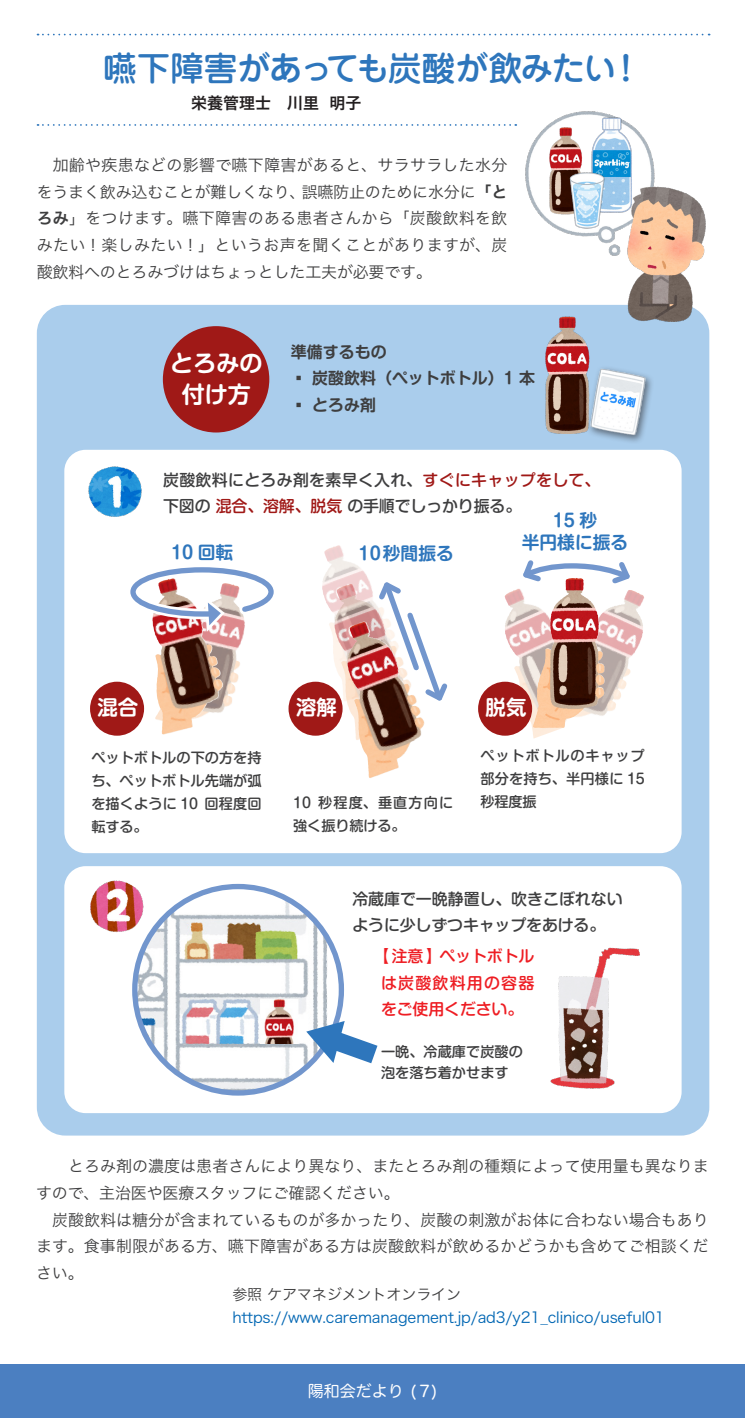
<style>
.page{position:relative;width:745px;height:1418px;background:#fff}
.page>*{position:absolute;margin:0;border:0;box-sizing:border-box;transform-origin:0 0}
.ページタイトル2行目下担当者スペース{font:500 33.62px "Jun 34 Pro";letter-spacing:-.045em;color:#2e76bc}
._70高度脳機能障害_症状{font:700 23px "Shin M Go Pro De";color:#fff}
._70高度脳機能障害_症状-2{font:700 20.38px "Shin M Go Pro De";color:#fff}
._70高度脳機能障害_症状-3{font:700 17.75px "Shin M Go Pro De";color:#2e76bc}
.本文{font:16px/26.6px "Hira Kaku Pro N W3";letter-spacing:.005em;color:#3e3e3f;text-align:justify}
.本文-2{font:500 16px/26.6px "Shin M Go Pro";letter-spacing:.015em;color:#3e3e3f}
.本文-3{font:500 16px/26.6px "Shin M Go Pro";letter-spacing:-.005em;color:#3e3e3f}
.本文-4{font:500 16px/26.6px "Shin M Go Pro";letter-spacing:-.01em;color:#ee1d23;text-align:center}
.本文-5{font:700 16px "Shin M Go Pro De";color:#3e3e3f}
.t1{font:16px "Hira Maru Pro N W4";color:#fff}
.ページタイトル2行下の名前{font:16px "Hira Kaku Pro N W6";color:#231f20}
.本文-6{font:15px "Hira Kaku Pro N W3";letter-spacing:-.01em;color:#0166b3}
.本文-7{font:15px "Hira Kaku Pro N W3";letter-spacing:-.01em;color:#3e3e3f}
.本文-8{font:500 14.12px/23px "Shin M Go Pro";color:#3e3e3f;text-align:justify}
.s1{font-family:"Hira Kaku Pro N W6"}
.s2{color:#a01917}
</style>
<div class="page">
<div style="left:37px;top:305px;width:671px;height:830px;background:#aacdec;border-radius:28px"></div>
<div style="left:64px;top:450px;width:617px;height:403px;background:#fff;border-radius:21px"></div>
<div style="left:64px;top:866px;width:617px;height:247px;background:#fff;border-radius:21px"></div>
<div style="left:0;top:1363px;width:744px;height:54px;background:#4b7fc1"></div>
<div style="left:163px;top:326px;width:106px;height:106px;background:#a01917;border-radius:50%"></div>
<svg style="left:38px;top:34px;width:671px;height:1px"></svg>
<svg style="left:38px;top:124px;width:478px;height:2px"></svg>
<img style="left:516px;top:111px;width:193px;height:218px">
<img style="left:529px;top:128px;width:47px;height:89px">
<img style="left:576px;top:115px;width:69px;height:100px">
<img style="left:563px;top:171px;width:45px;height:60px">
<img style="left:517px;top:317px;width:91px;height:116px">
<img style="left:88px;top:466px;width:54px;height:51px">
<img style="left:90px;top:880px;width:45px;height:53px">
<img style="left:224px;top:632px;width:17px;height:76px">
<img style="left:322px;top:545px;width:49px;height:142px">
<img style="left:334px;top:584px;width:40px;height:145px">
<img style="left:347px;top:622px;width:78px;height:156px">
<img style="left:605px;top:593px;width:22px;height:121px">
<img style="left:504px;top:589px;width:58px;height:149px">
<img style="left:154px;top:632px;width:70px;height:103px">
<img style="left:135px;top:887px;width:192px;height:205px">
<div style="left:132px;top:883px;width:212px;height:212px;border:5px solid #7296cd;border-radius:50%"></div>
<svg style="left:306px;top:1020px;width:71px;height:43px"></svg>
<img style="left:550px;top:947px;width:90px;height:142px">
<img style="left:532px;top:587px;width:73px;height:141px">
<svg style="left:374px;top:582px;width:74px;height:123px"></svg>
<svg style="left:523px;top:560px;width:107px;height:27px"></svg>
<div style="left:586px;top:365px;width:68px;height:79px;background:#231f20;opacity:.55"></div>
<img style="left:590px;top:369px;width:55px;height:66px">
<div style="left:90px;top:681px;width:54px;height:54px;background:#a01917;border-radius:50%"></div>
<div style="left:288px;top:681px;width:54px;height:54px;background:#a01917;border-radius:50%"></div>
<div style="left:478px;top:681px;width:53px;height:54px;background:#a01917;border-radius:50%"></div>
<svg style="left:130px;top:567px;width:144px;height:65px"></svg>
<p class="ページタイトル2行目下担当者スペース" style="left:103px;top:42px;width:541px">嚥下障害があっても炭酸が飲みたい！</p>
<p class="ページタイトル2行下の名前" style="left:191px;top:88px;width:172px">栄養管理士 川里 明子</p>
<p class="本文" style="left:37px;top:151px;width:472px;text-indent:16px">加齢や疾患などの影響で嚥下障害があると、サラサラした水分をうまく飲み込むことが難しくなり、誤嚥防止のために水分に<span class="s1">「とろみ</span>」をつけます。嚥下障害のある患者さんから「炭酸飲料を飲みたい！楽しみたい！」というお声を聞くことがありますが、炭酸飲料へのとろみづけはちょっとした工夫が必要です。</p>
<p class="_70高度脳機能障害_症状" style="left:170px;top:344px;width:94px">とろみの</p>
<p class="_70高度脳機能障害_症状" style="left:182px;top:375px;width:71px">付け方</p>
<p class="本文-5" style="left:291px;top:339px;width:97px">準備するもの</p>
<p class="本文-5" style="left:291px;top:365px;width:245px">▪ 炭酸飲料（ペットボトル）1 本</p>
<p class="本文-5" style="left:291px;top:392px;width:87px">▪ とろみ剤</p>
<p class="本文-2" style="left:163px;top:464px;width:438px">炭酸飲料にとろみ剤を素早く入れ、<span class="s2">すぐにキャップをして、</span>下図の <span class="s2">混合、溶解、脱気</span> の手順でしっかり振る。</p>
<p class="_70高度脳機能障害_症状-3" style="left:552px;top:506px;width:46px">15 秒</p>
<p class="_70高度脳機能障害_症状-3" style="left:521px;top:527px;width:108px">半円様に振る</p>
<p class="_70高度脳機能障害_症状-3" style="left:171px;top:538px;width:64px">10 回転</p>
<p class="_70高度脳機能障害_症状-3" style="left:358px;top:538px;width:97px">10秒間振る</p>
<p class="_70高度脳機能障害_症状-2" style="left:97px;top:691px;width:42px">混合</p>
<p class="_70高度脳機能障害_症状-2" style="left:296px;top:691px;width:42px">溶解</p>
<p class="_70高度脳機能障害_症状-2" style="left:485px;top:691px;width:42px">脱気</p>
<p class="本文-8" style="left:91px;top:744px;width:172px">ペットボトルの下の方を持ち、ペットボトル先端が弧を描くように 10 回程度回転する。</p>
<p class="本文-8" style="left:293px;top:789px;width:161px">10 秒程度、垂直方向に強く振り続ける。</p>
<p class="本文-8" style="left:480px;top:742px;width:166px">ペットボトルのキャップ部分を持ち、半円様に 15秒程度振</p>
<p class="本文-3" style="left:352px;top:883px;width:271px">冷蔵庫で一晩静置し、吹きこぼれないように少しずつキャップをあける。</p>
<p class="本文-4" style="left:373px;top:940px;width:163px">【 注意 】ペットボトルは炭酸飲料用の容器をご使用ください。</p>
<p class="本文-8" style="left:381px;top:1038px;width:143px">一晩、冷蔵庫で炭酸の</p>
<p class="本文-8" style="left:381px;top:1059px;width:129px">泡を落ち着かせます</p>
<p class="本文" style="left:36px;top:1151px;width:674px;text-indent:16px">　とろみ剤の濃度は患者さんにより異なり、またとろみ剤の種類によって使用量も異なりますので、主治医や医療スタッフにご確認ください。</p>
<p class="本文" style="left:36px;top:1205px;width:674px;text-indent:16px">炭酸飲料は糖分が含まれているものが多かったり、炭酸の刺激がお体に合わない場合もあります。食事制限がある方、嚥下障害がある方は炭酸飲料が飲めるかどうかも含めてご相談ください。</p>
<p class="本文-7" style="left:232px;top:1281px;width:230px">参照ケアマネジメントオンライン</p>
<p class="本文-6" style="left:232px;top:1304px;width:433px">https://www.caremanagement.jp/ad3/y21_clinico/useful01</p>
<p class="t1" style="left:308px;top:1376px;width:131px">陽和会だより ( 7)</p>
</div>
